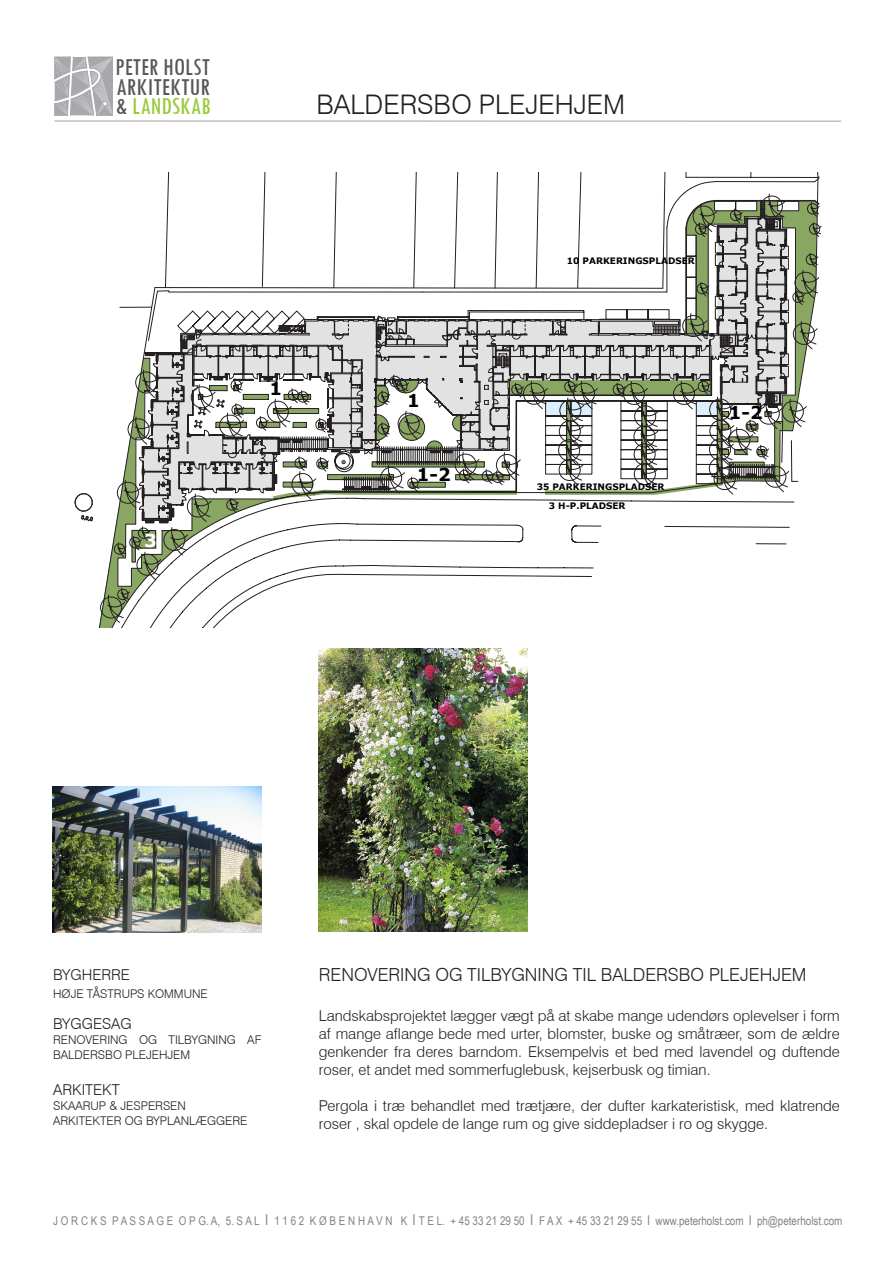
<style>
.page{position:relative;width:893px;height:1263px;background:#fff}
.page>*{position:absolute;margin:0;border:0;box-sizing:border-box;transform-origin:0 0}
.t1{font:300 27px "Swiss 721 BT";color:#231f20}
.t2{font:condensed 25.35px "Tw Cen";color:#57585a}
.t3{font:condensed 25.35px "Tw Cen";color:#99ca3d}
.t4{font:300 18px "Swiss 721 BT";color:#231f20}
.t5{font:700 17.85px "Verdana";color:#000}
.t6{font:700 17.85px "Verdana";color:#fff}
.t7{font:300 15px/18px "Swiss 721 BT";color:#231f20;text-align:justify}
.t8{font:12px "Arial Narrow";color:#808285}
.t9{font:300 12px/15px "Swiss 721 BT";color:#231f20}
.t10{font:700 8.85px/19px "Verdana";color:#000}
.s1{color:#57585a}
.s2{font-size:15px}
.s3{font-size:13.5px}
</style>
<div class="page">
<svg style="left:55px;top:57px;width:58px;height:58px;background:#b7b8bb"></svg>
<hr style="left:55px;top:120px;width:786px;height:2px;background:#a8a9ac">
<svg style="left:74px;top:172px;width:748px;height:456px"></svg>
<img style="left:53px;top:787px;width:208px;height:145px">
<img style="left:319px;top:648px;width:208px;height:283px">
<div style="left:298px;top:592px;width:192px;height:34px;background:#fff"></div>
<p class="t2" style="left:116px;top:52px;width:96px">PETER HOLST</p>
<p class="t2" style="left:116px;top:71px;width:95px">ARKITEKTUR</p>
<p class="t3" style="left:116px;top:91px;width:96px"><span class="s1">&amp;</span> LANDSKAB</p>
<p class="t1" style="left:317px;top:88px;width:310px">BALDERSBO PLEJEHJEM</p>
<p class="t6" style="left:144px;top:529px;width:14px">3</p>
<p class="t5" style="left:270px;top:377px;width:14px">1</p>
<p class="t5" style="left:407px;top:389px;width:14px">1</p>
<p class="t5" style="left:417px;top:463px;width:35px">1-2</p>
<p class="t10" style="left:567px;top:251px;width:129px">10 PARKERINGSPLADSER</p>
<p class="t10" style="left:549px;top:477px;width:117px;text-indent:-12px">35 PARKERINGSPLADSER<br>3 H-P.PLADSER</p>
<p class="t5" style="left:729px;top:401px;width:35px">1-2</p>
<p class="t7" style="left:53px;top:965px;width:78px">BYGHERRE</p>
<p class="t9" style="left:53px;top:986px;width:156px">HØJE TÅSTRUPS KOMMUNE</p>
<p class="t7" style="left:53px;top:1015px;width:80px">BYGGESAG</p>
<p class="t9" style="left:53px;top:1032px;width:210px">RENOVERING OG TILBYGNING AF<br>BALDERSBO PLEJEHJEM</p>
<p class="t7" style="left:53px;top:1081px;width:68px">ARKITEKT</p>
<p class="t9" style="left:53px;top:1098px;width:134px">SKAARUP &amp; JESPERSEN</p>
<p class="t9" style="left:53px;top:1113px;width:196px">ARKITEKTER OG BYPLANLÆGGERE</p>
<p class="t4" style="left:319px;top:964px;width:489px">RENOVERING OG TILBYGNING TIL BALDERSBO PLEJEHJEM</p>
<p class="t7" style="left:319px;top:1006px;width:522px">Landskabsprojektet lægger vægt på at skabe mange udendørs oplevelser i form af mange aflange bede med urter, blomster, buske og småtræer, som de ældre genkender fra deres barndom. Eksempelvis et bed med lavendel og duftende roser, et andet med sommerfuglebusk, kejserbusk og timian.</p>
<p class="t7" style="left:319px;top:1096px;width:522px">Pergola i træ behandlet med trætjære, der dufter karkateristisk, med klatrende roser , skal opdele de lange rum og give siddepladser i ro og skygge.</p>
<p class="t8" style="left:53px;top:1212px;width:791px">J O R C K S P A S S A G E O P G. A, 5. S A L <span class="s2">l</span> 1 1 6 2 K Ø B E N H A V N K <span class="s2">l</span> T E L. + 45 33 21 29 50 <span class="s2">l</span> F A X + 45 33 21 29 55 <span class="s3">l</span> www.peterholst.com <span class="s3">l</span> ph@peterholst.com</p>
</div>
